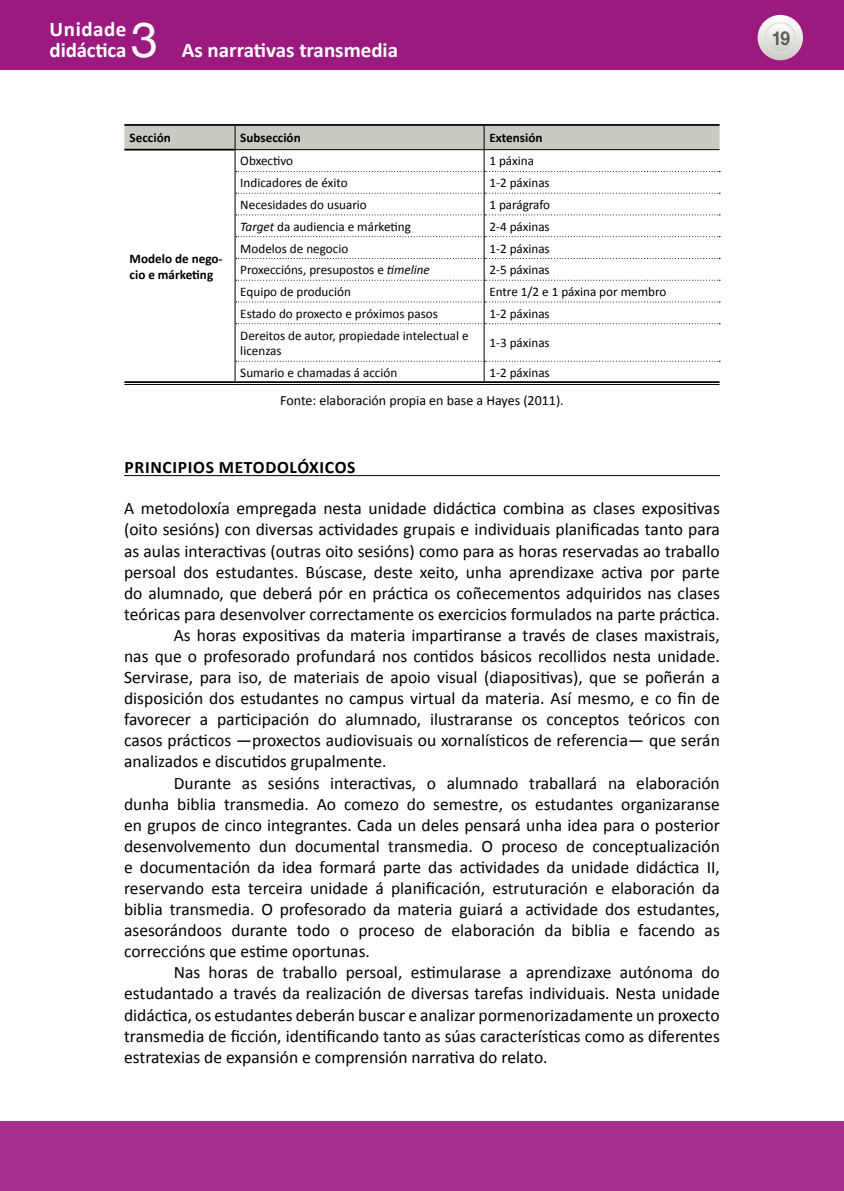
<style>
.page{position:relative;width:844px;height:1191px;background:#fff}
.page>*{position:absolute;margin:0;border:0;box-sizing:border-box;transform-origin:0 0}
.t1{font:49px "Helvetica Neue";color:#fff}
.t2{font:700 21px/21px "Calibri";color:#fff}
.t3{font:700 19.25px "Helvetica Neue";color:#000;scale:.9 1}
.TXTO{font:17.5px/21px "Calibri";color:#000;text-align:justify}
.TXTO_sin_SANGRE{font:17.5px/21px "Calibri";color:#000;text-align:justify}
._0º_Epigrafe{font:700 17.5px "Calibri";letter-spacing:.04em;color:#000}
.Pie_Figura{font:14px "Calibri";color:#000}
.t4{font:13.12px/15.8px "Calibri";color:#000}
.t5{font:700 13.12px/15.8px "Calibri";color:#000}
.s1{font-style:italic}
</style>
<div class="page">
<div style="left:0;top:0;width:843px;height:69px;background:#9c1a7f"></div>
<svg style="left:757px;top:15px;width:45px;height:45px"></svg>
<svg style="left:765px;top:23px;width:29px;height:29px"></svg>
<div style="left:764px;top:22px;width:31px;height:31px;border:1px solid #dfdeda;border-radius:50%"></div>
<div style="left:0;top:1121px;width:843px;height:70px;background:#a6318c"></div>
<hr style="left:124px;top:475px;width:595px;height:1px;background:#000">
<hr style="left:124px;top:381px;width:111px;height:4px;background:#f5f5f5">
<hr style="left:235px;top:381px;width:249px;height:4px;background:#f5f5f5">
<hr style="left:484px;top:381px;width:235px;height:4px;background:#f5f5f5">
<hr style="left:235px;top:324px;width:1px;height:37px;background:#000">
<hr style="left:483px;top:324px;width:1px;height:37px;background:#000">
<svg style="left:124px;top:125px;width:596px;height:199px"></svg>
<svg style="left:235px;top:361px;width:485px;height:20px"></svg>
<hr style="left:124px;top:124px;width:111px;height:2px;background:#000">
<hr style="left:235px;top:124px;width:249px;height:2px;background:#000">
<hr style="left:484px;top:124px;width:235px;height:2px;background:#000">
<hr style="left:124px;top:381px;width:111px;height:2px;background:#000">
<hr style="left:124px;top:384px;width:111px;height:1px;background:#000">
<hr style="left:235px;top:381px;width:249px;height:2px;background:#000">
<hr style="left:235px;top:384px;width:249px;height:1px;background:#000">
<hr style="left:484px;top:381px;width:235px;height:2px;background:#000">
<hr style="left:484px;top:384px;width:235px;height:1px;background:#000">
<p class="t2" style="left:50px;top:19px;width:78px">Unidade didáctica</p>
<h1 class="t1" style="left:131px;top:5px;width:29px">3</h1>
<p class="t2" style="left:182px;top:40px;width:218px">As narrativas transmedia</p>
<p class="t5" style="left:130px;top:130px;width:43px">Sección</p>
<p class="t5" style="left:240px;top:130px;width:62px">Subsección</p>
<p class="t5" style="left:489px;top:130px;width:55px">Extensión</p>
<p class="t5" style="left:130px;top:251px;width:94px">Modelo de nego&shy;cio e márketing</p>
<p class="t4" style="left:240px;top:153px;width:54px">Obxectivo</p>
<p class="t4" style="left:489px;top:153px;width:46px">1 páxina</p>
<p class="t4" style="left:240px;top:175px;width:109px">Indicadores de éxito</p>
<p class="t4" style="left:489px;top:175px;width:62px">1-2 páxinas</p>
<p class="t4" style="left:240px;top:197px;width:128px">Necesidades do usuario</p>
<p class="t4" style="left:489px;top:197px;width:62px">1 parágrafo</p>
<p class="t4" style="left:240px;top:218px;width:172px"><span class="s1">Target</span> da audiencia e márketing</p>
<p class="t4" style="left:489px;top:218px;width:62px">2-4 páxinas</p>
<p class="t4" style="left:240px;top:240px;width:109px">Modelos de negocio</p>
<p class="t4" style="left:489px;top:240px;width:62px">1-2 páxinas</p>
<p class="t4" style="left:240px;top:262px;width:191px">Proxeccións, presupostos e <span class="s1">timeline</span></p>
<p class="t4" style="left:489px;top:262px;width:62px">2-5 páxinas</p>
<p class="t4" style="left:240px;top:284px;width:112px">Equipo de produción</p>
<p class="t4" style="left:489px;top:284px;width:178px">Entre 1/2 e 1 páxina por membro</p>
<p class="t4" style="left:240px;top:305px;width:199px">Estado do proxecto e próximos pasos</p>
<p class="t4" style="left:489px;top:305px;width:62px">1-2 páxinas</p>
<p class="t4" style="left:240px;top:327px;width:230px">Dereitos de autor, propiedade intelectual e licenzas</p>
<p class="t4" style="left:489px;top:335px;width:62px">1-3 páxinas</p>
<p class="t4" style="left:240px;top:365px;width:158px">Sumario e chamadas á acción</p>
<p class="t4" style="left:489px;top:365px;width:62px">1-2 páxinas</p>
<p class="Pie_Figura" style="left:280px;top:392px;width:285px">Fonte: elaboración propia en base a Hayes (2011).</p>
<p class="_0º_Epigrafe" style="left:124px;top:456px;width:232px">PRINCIPIOS METODOLÓXICOS</p>
<p class="TXTO_sin_SANGRE" style="left:124px;top:498px;width:597px">A metodoloxía empregada nesta unidade didáctica combina as clases expositivas (oito sesións) con diversas actividades grupais e individuais planificadas tanto para as aulas interactivas (outras oito sesións) como para as horas reservadas ao traballo persoal dos estudantes. Búscase, deste xeito, unha aprendizaxe activa por parte do alumnado, que deberá pór en práctica os coñecementos adquiridos nas clases teóricas para desenvolver correctamente os exercicios formulados na parte práctica.</p>
<p class="TXTO" style="left:124px;top:624px;width:597px;text-indent:50px">As horas expositivas da materia impartiranse a través de clases maxistrais, nas que o profesorado profundará nos contidos básicos recollidos nesta unidade.<br>Servirase, para iso, de materiais de apoio visual (diapositivas), que se poñerán a disposición dos estudantes no campus virtual da materia. Así mesmo, e co fin de favorecer a participación do alumnado, ilustraranse os conceptos teóricos con casos prácticos —proxectos audiovisuais ou xornalísticos de referencia— que serán analizados e discutidos grupalmente.</p>
<p class="TXTO" style="left:124px;top:772px;width:597px;text-indent:50px">Durante as sesións interactivas, o alumnado traballará na elaboración dunha biblia transmedia. Ao comezo do semestre, os estudantes organizaranse en grupos de cinco integrantes. Cada un deles pensará unha idea para o posterior desenvolvemento dun documental transmedia. O proceso de conceptualización e documentación da idea formará parte das actividades da unidade didáctica II, reservando esta terceira unidade á planificación, estruturación e elaboración da biblia transmedia. O profesorado da materia guiará a actividade dos estudantes, asesorándoos durante todo o proceso de elaboración da biblia e facendo as correccións que estime oportunas.</p>
<p class="TXTO" style="left:124px;top:962px;width:597px;text-indent:50px">Nas horas de traballo persoal, estimularase a aprendizaxe autónoma do estudantado a través da realización de diversas tarefas individuais. Nesta unidade didáctica, os estudantes deberán buscar e analizar pormenorizadamente un proxecto transmedia de ficción, identificando tanto as súas características como as diferentes estratexias de expansión e comprensión narrativa do relato.</p>
<p class="t3" style="left:770px;top:26px;width:23px">19</p>
</div>
